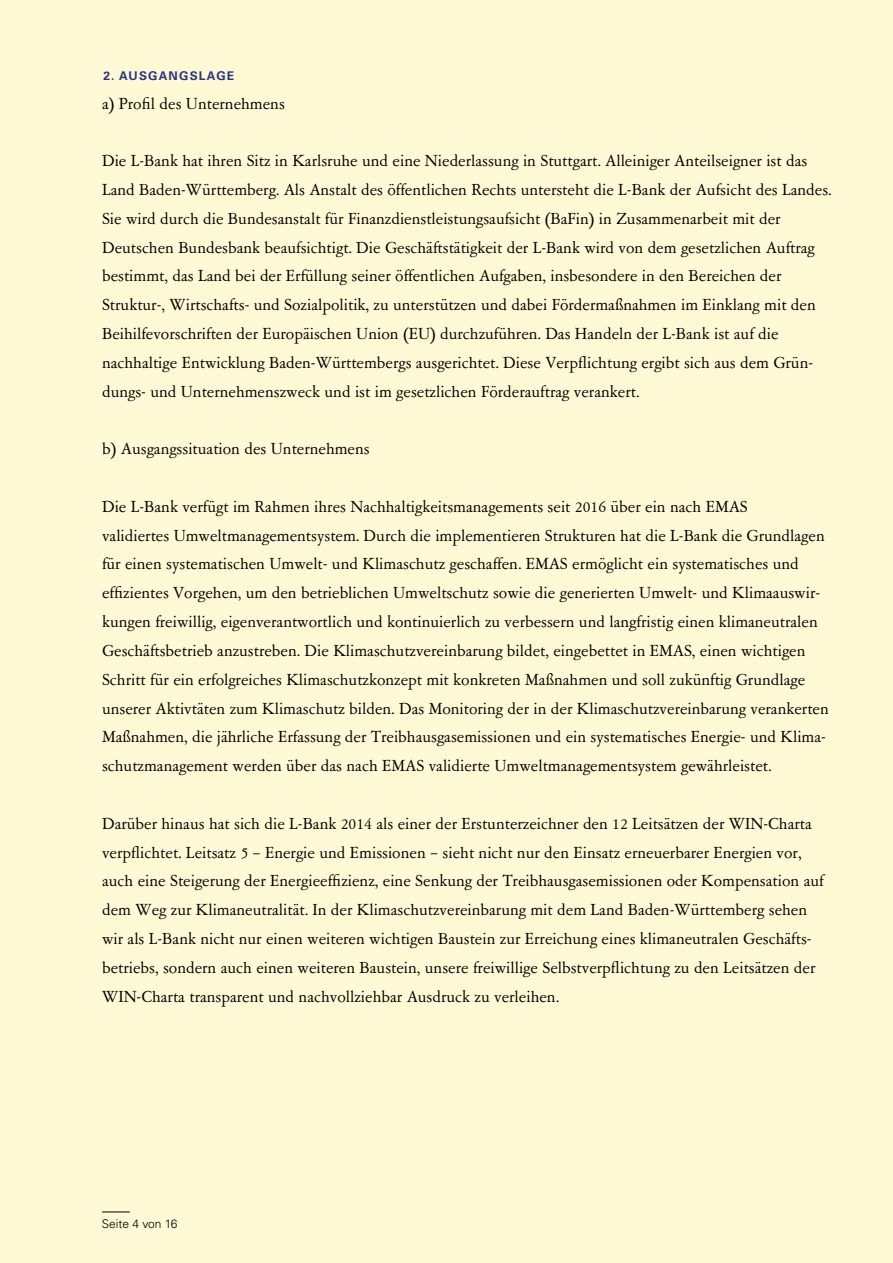
<style>
.page{position:relative;width:893px;height:1263px;background:#fff9d5}
.page>*{position:absolute;margin:0;border:0;box-sizing:border-box;transform-origin:0 0}
.P_Fließtext{font:18px/28.8px "Garamont Amst SB";color:#000}
.t1{font:700 12px "Univers LT Pro 65";letter-spacing:.1em;color:#283583}
.t2{font:300 12px "Univers LT Pro 45";color:#000}
</style>
<div class="page">
<svg style="left:102px;top:1211px;width:28px;height:1px"></svg>
<h2 class="t1" style="left:103px;top:68px;width:132px">2. AUSGANGSLAGE</h2>
<h3 class="P_Fließtext" style="left:102px;top:90px;width:184px">a) Profil des Unternehmens</h3>
<p class="P_Fließtext" style="left:102px;top:147px;width:731px">Die L-Bank hat ihren Sitz in Karlsruhe und eine Niederlassung in Stuttgart. Alleiniger Anteilseigner ist das Land Baden-Württemberg. Als Anstalt des öffentlichen Rechts untersteht die L-Bank der Aufsicht des -Landes.<br>Sie wird durch die Bundesanstalt für Finanzdienstleistungsaufsicht (BaFin) in Zusammenarbeit mit der Deutschen Bundesbank beaufsichtigt. Die Geschäftstätigkeit der L-Bank wird von dem gesetzlichen Auftrag bestimmt, das Land bei der Erfüllung seiner öffentlichen Aufgaben, insbesondere in den Bereichen der Struktur-, Wirtschafts- und Sozialpolitik, zu unterstützen und dabei Fördermaßnahmen im Einklang mit den Beihilfevorschriften der Europäischen Union (EU) durchzuführen. Das Handeln der L-Bank ist auf die nachhaltige Entwicklung Baden-Württembergs ausgerichtet. Diese Verpflichtung ergibt sich aus dem Grün&shy;dungs- und Unternehmenszweck und ist im gesetzlichen Förderauftrag verankert.</p>
<h3 class="P_Fließtext" style="left:102px;top:435px;width:269px">b) Ausgangssituation des Unternehmens</h3>
<p class="P_Fließtext" style="left:102px;top:493px;width:728px">Die L-Bank verfügt im Rahmen ihres Nachhaltigkeitsmanagements seit 2016 über ein nach EMAS<br>validiertes Umweltmanagementsystem. Durch die implementieren Strukturen hat die L-Bank die Grundlagen für einen systematischen Umwelt- und Klimaschutz geschaffen. EMAS ermöglicht ein systematisches und effizientes Vorgehen, um den betrieblichen Umweltschutz sowie die generierten Umwelt- und Klimaauswir&shy;kungen freiwillig, eigenverantwortlich und kontinuierlich zu verbessern und langfristig einen klimaneutralen Geschäftsbetrieb anzustreben. Die Klimaschutzvereinbarung bildet, eingebettet in EMAS, einen wichtigen Schritt für ein erfolgreiches Klimaschutzkonzept mit konkreten Maßnahmen und soll zukünftig Grundlage unserer Aktivtäten zum Klimaschutz bilden. Das Monitoring der in der Klimaschutzvereinbarung verankerten Maßnahmen, die jährliche Erfassung der Treibhausgasemissionen und ein systematisches Energie- und Klima&shy;schutzmanagement werden über das nach EMAS validierte Umweltmanagementsystem gewährleistet.</p>
<p class="P_Fließtext" style="left:102px;top:810px;width:723px">Darüber hinaus hat sich die L-Bank 2014 als einer der Erstunterzeichner den 12 Leitsätzen der WIN-Charta verpflichtet. Leitsatz 5 – Energie und Emissionen – sieht nicht nur den Einsatz erneuerbarer Energien vor, auch eine Steigerung der Energieeffizienz, eine Senkung der Treibhausgasemissionen oder Kompensation auf dem Weg zur Klimaneutralität. In der Klimaschutzvereinbarung mit dem Land Baden-Württemberg sehen wir als L-Bank nicht nur einen weiteren wichtigen Baustein zur Erreichung eines klimaneutralen Geschäfts&shy;betriebs, sondern auch einen weiteren Baustein, unsere freiwillige Selbstverpflichtung zu den Leitsätzen der WIN-Charta transparent und nachvollziehbar Ausdruck zu verleihen.</p>
<p class="t2" style="left:102px;top:1216px;width:77px">Seite 4 von 16</p>
</div>
